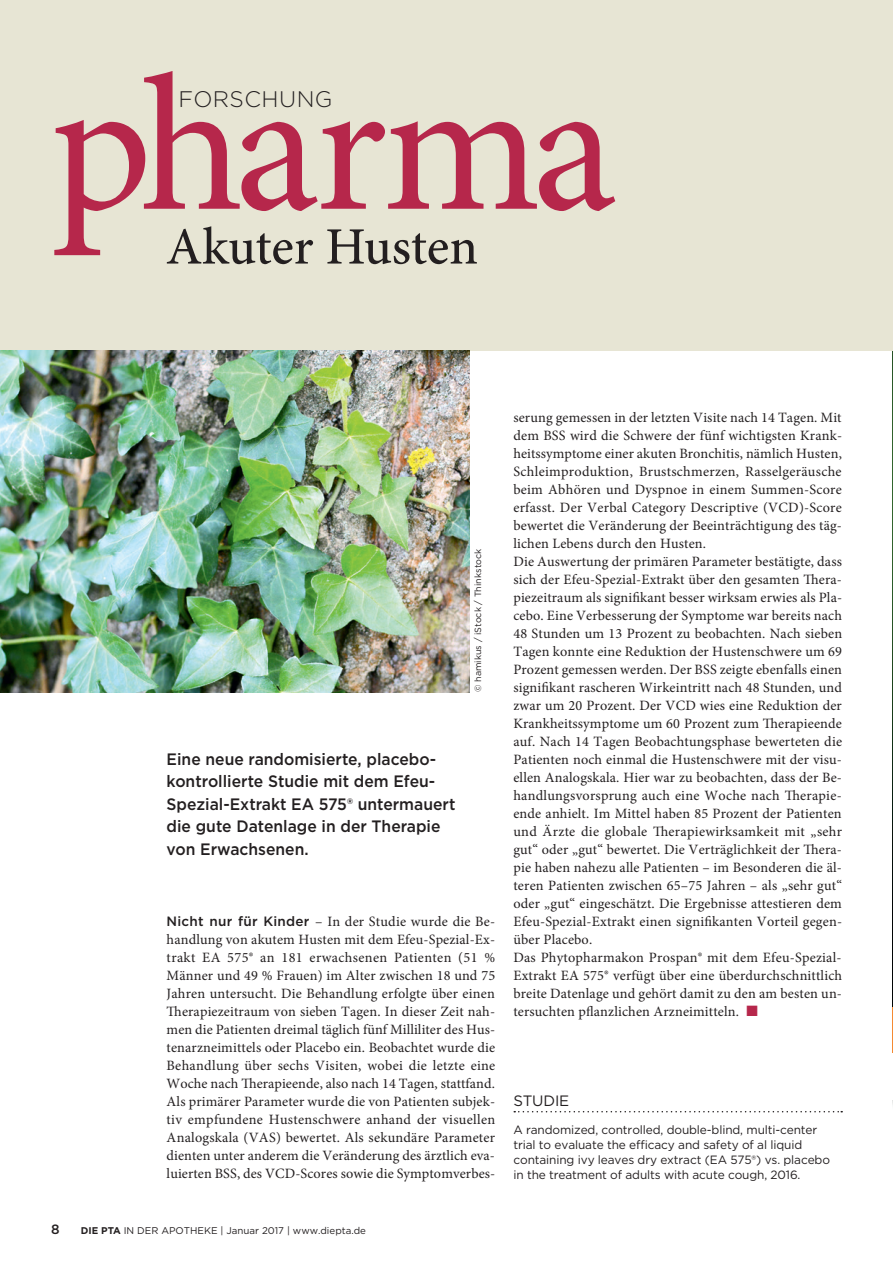
<style>
.page{position:relative;width:893px;height:1263px;background:#fff}
.page>*{position:absolute;margin:0;border:0;box-sizing:border-box;transform-origin:0 0}
.t1{font:193.5px "Minion Pro";letter-spacing:-.05em;color:#b6274b}
.t2{font:500 90px "Minion Pro";color:#231f20}
.t3{font:500 52.5px "Minion Pro";letter-spacing:-.005em;color:#231f20}
.t4{font:300 22.5px "Gotham";letter-spacing:.02em;color:#231f20}
.t5{font:500 16.5px/22.5px "Gotham";color:#231f20;scale:.95 1}
.t6{font:15px "Gotham";letter-spacing:-.01em;color:#231f20}
.t7{font:14.25px/18px "Minion Pro";letter-spacing:.01em;color:#231f20;text-align:justify}
.t8{font:500 13.5px "Gotham";color:#231f20}
.t9{font:12px/15px "Gotham";letter-spacing:-.01em;color:#231f20}
.t10{font:9.75px "Gotham";color:#231f20}
.t11{font:9px "Gotham";color:#231f20}
.s1{font-family:"Gotham";font-weight:500;font-size:13.5px}
.s2{font-weight:700}
.s3{color:#b6274b}
</style>
<div class="page">
<img style="left:892px;top:357px;width:1px;height:185px">
<img style="left:892px;top:542px;width:1px;height:185px">
<img style="left:892px;top:727px;width:1px;height:139px">
<img style="left:892px;top:866px;width:1px;height:141px">
<div style="left:0;top:0;width:893px;height:350px;background:#e7e5d4"></div>
<img style="left:0;top:350px;width:470px;height:342px">
<svg style="left:514px;top:1111px;width:328px;height:1px"></svg>
<h1 class="t1" style="left:51px;top:17px;width:567px">pharma</h1>
<h3 class="t4" style="left:179px;top:85px;width:155px">FORSCHUNG</h3>
<h2 class="t2" style="left:51px;top:146px;width:103px">???</h2>
<h3 class="t3" style="left:166px;top:211px;width:314px">Akuter Husten</h3>
<p class="t11" style="left:472px;top:692px;width:145px;rotate:-90deg">© hamikus / iStock / Thinkstock</p>
<p class="t5" style="left:167px;top:747px;width:306px">Eine neue randomisierte, placebo&shy;kontrollierte Studie mit dem Efeu-<br>Spezial-Extrakt EA 575® untermauert die gute Datenlage in der Therapie von Erwachsenen.</p>
<p class="t7" style="left:167px;top:913px;width:330px"><span class="s1">Nicht nur für Kinder</span> – In der Studie wurde die Be&shy;handlung von akutem Husten mit dem Efeu-Spezial-Ex&shy;trakt EA 575® an 181 erwachsenen Patienten (51 % Männer und 49 % Frauen) im Alter zwischen 18 und 75<br>Jahren untersucht. Die Behandlung erfolgte über einen Therapiezeitraum von sieben Tagen. In dieser Zeit nah&shy;men die Patienten dreimal täglich fünf Milliliter des Hus&shy;tenarzneimittels oder Placebo ein. Beobachtet wurde die Behandlung über sechs Visiten, wobei die letzte eine Woche nach Therapieende, also nach 14 Tagen, stattfand.<br>Als primärer Parameter wurde die von Patienten subjek&shy;tiv empfundene Hustenschwere anhand der visuellen Analogskala (VAS) bewertet. Als sekundäre Parameter dienten unter anderem die Veränderung des ärztlich eva&shy;luierten BSS, des VCD-Scores sowie die Symptomverbes-</p>
<p class="t8" style="left:51px;top:1220px;width:10px">8</p>
<p class="t10" style="left:81px;top:1224px;width:287px"><span class="s2">DIE PTA</span> IN DER APOTHEKE | Januar 2017 | www.diepta.de</p>
<p class="t7" style="left:513px;top:409px;width:330px;text-align:left">serung gemessen in der letzten Visite nach 14 Tagen. Mit dem BSS wird die Schwere der fünf wichtigsten Krank&shy;heitssymptome einer akuten Bronchitis, nämlich Husten, Schleimproduktion, Brustschmerzen, Rasselgeräusche beim Abhören und Dyspnoe in einem Summen-Score erfasst. Der Verbal Category Descriptive (VCD)-Score bewertet die Veränderung der Beeinträchtigung des täg&shy;lichen Lebens durch den Husten.<br>Die Auswertung der primären Parameter bestätigte, dass sich der Efeu-Spezial-Extrakt über den gesamten Thera&shy;piezeitraum als signifikant besser wirksam erwies als Pla&shy;cebo. Eine Verbesserung der Symptome war bereits nach 48 Stunden um 13 Prozent zu beobachten. Nach sieben Tagen konnte eine Reduktion der Hustenschwere um 69<br>Prozent gemessen werden. Der BSS zeigte ebenfalls einen signifikant rascheren Wirkeintritt nach 48 Stunden, und zwar um 20 Prozent. Der VCD wies eine Reduktion der Krankheitssymptome um 60 Prozent zum Therapieende auf. Nach 14 Tagen Beobachtungsphase bewerteten die Patienten noch einmal die Hustenschwere mit der visu&shy;ellen Analogskala. Hier war zu beobachten, dass der Be&shy;handlungsvorsprung auch eine Woche nach Therapie&shy;ende anhielt. Im Mittel haben 85 Prozent der Patienten und Ärzte die globale Therapiewirksamkeit mit „sehr gut“ oder „gut“ bewertet. Die Verträglichkeit der Thera&shy;pie haben nahezu alle Patienten – im Besonderen die äl&shy;teren Patienten zwischen 65–75 Jahren – als „sehr gut“ oder „gut“ eingeschätzt. Die Ergebnisse attestieren dem Efeu-Spezial-Extrakt einen signifikanten Vorteil gegen&shy;über Placebo.<br>Das Phytopharmakon Prospan® mit dem Efeu-Spezial-Extrakt EA 575® verfügt über eine überdurchschnittlich breite Datenlage und gehört damit zu den am besten un&shy;tersuchten pflanzlichen Arzneimitteln. <span class="s3">■</span></p>
<p class="t6" style="left:513px;top:1091px;width:57px">STUDIE</p>
<p class="t9" style="left:513px;top:1121px;width:318px">A randomized, controlled, double-blind, multi-center trial to evaluate the efficacy and safety of al liquid containing ivy leaves dry extract (EA 575®) vs. placebo in the treatment of adults with acute cough, 2016.</p>
</div>
